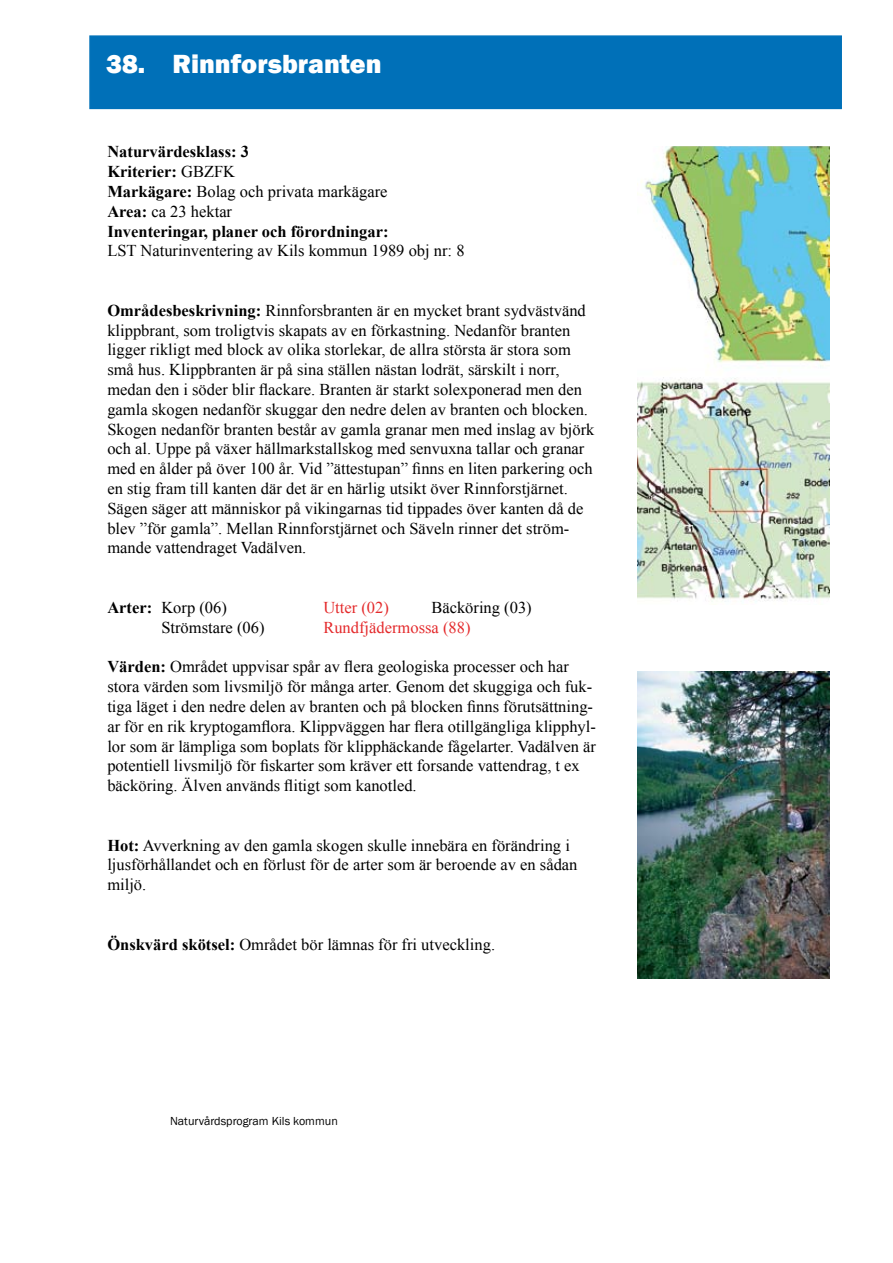
<style>
.page{position:relative;width:893px;height:1263px;background:#fff}
.page>*{position:absolute;margin:0;border:0;box-sizing:border-box;transform-origin:0 0}
.t1{font:800 27px "Franklin Gothic";color:#fff}
.t2{font:16.5px/19.8px "Times New Roman";color:#000}
.t3{font:700 16.5px/19.8px "Times New Roman";color:#000}
.t4{font:16.5px "Times New Roman";color:#e42a2c}
.t5{font:16.5px "Times New Roman";color:#e42b2c}
.t6{font:12px "Franklin Gothic";color:#000}
.s1{font-weight:400}
.s2{font-weight:700}
</style>
<div class="page">
<div style="left:89px;top:35px;width:753px;height:74px;background:#0070b8;border:2px solid #0070b8"></div>
<img style="left:638px;top:146px;width:191px;height:456px">
<img style="left:638px;top:672px;width:191px;height:306px">
<h1 class="t1" style="left:106px;top:46px;width:277px">38. Rinnforsbranten</h1>
<p class="t3" style="left:107px;top:142px;width:283px">Naturvärdesklass: 3<br>Kriterier: <span class="s1">GBZFK<br></span>Markägare: <span class="s1">Bolag och privata markägare<br></span>Area: <span class="s1">ca 23 hektar<br></span>Inventeringar, planer och förordningar:</p>
<p class="t2" style="left:107px;top:241px;width:359px">LST Naturinventering av Kils kommun 1989 obj nr: 8</p>
<p class="t2" style="left:107px;top:300px;width:489px"><span class="s2">Områdesbeskrivning:</span> Rinnforsbranten är en mycket brant sydvästvänd klippbrant, som troligtvis skapats av en förkastning. Nedanför branten ligger rikligt med block av olika storlekar, de allra största är stora som små hus. Klippbranten är på sina ställen nästan lodrät, särskilt i norr, medan den i söder blir flackare. Branten är starkt solexponerad men den gamla skogen nedanför skuggar den nedre delen av branten och blocken.<br>Skogen nedanför branten består av gamla granar men med inslag av björk och al. Uppe på växer hällmarkstallskog med senvuxna tallar och granar med en ålder på över 100 år. Vid ”ättestupan” finns en liten parkering och en stig fram till kanten där det är en härlig utsikt över Rinnforstjärnet.<br>Sägen säger att människor på vikingarnas tid tippades över kanten då de blev ”för gamla”. Mellan Rinnforstjärnet och Säveln rinner det ström&shy;mande vattendraget Vadälven.</p>
<p class="t2" style="left:107px;top:597px;width:121px"><span class="s2">Arter:</span> Korp (06)</p>
<p class="t5" style="left:323px;top:596px;width:67px">Utter (02)</p>
<p class="t2" style="left:431px;top:597px;width:102px">Bäcköring (03)</p>
<p class="t2" style="left:161px;top:617px;width:105px">Strömstare (06)</p>
<p class="t4" style="left:323px;top:616px;width:149px">Rundfjädermossa (88)</p>
<p class="t2" style="left:107px;top:657px;width:490px"><span class="s2">Värden:</span> Området uppvisar spår av flera geologiska processer och har stora värden som livsmiljö för många arter. Genom det skuggiga och fuk&shy;tiga läget i den nedre delen av branten och på blocken finns förutsättning&shy;ar för en rik kryptogamflora. Klippväggen har flera otillgängliga klipphyl&shy;lor som är lämpliga som boplats för klipphäckande fågelarter. Vadälven är potentiell livsmiljö för fiskarter som kräver ett forsande vattendrag, t ex bäcköring. Älven används flitigt som kanotled.</p>
<p class="t2" style="left:107px;top:835px;width:472px"><span class="s2">Hot:</span> Avverkning av den gamla skogen skulle innebära en förändring i ljusförhållandet och en förlust för de arter som är beroende av en sådan miljö.</p>
<p class="t2" style="left:107px;top:934px;width:389px"><span class="s2">Önskvärd skötsel:</span> Området bör lämnas för fri utveckling.</p>
<p class="t6" style="left:170px;top:1114px;width:169px">Naturvårdsprogram Kils kommun</p>
</div>
